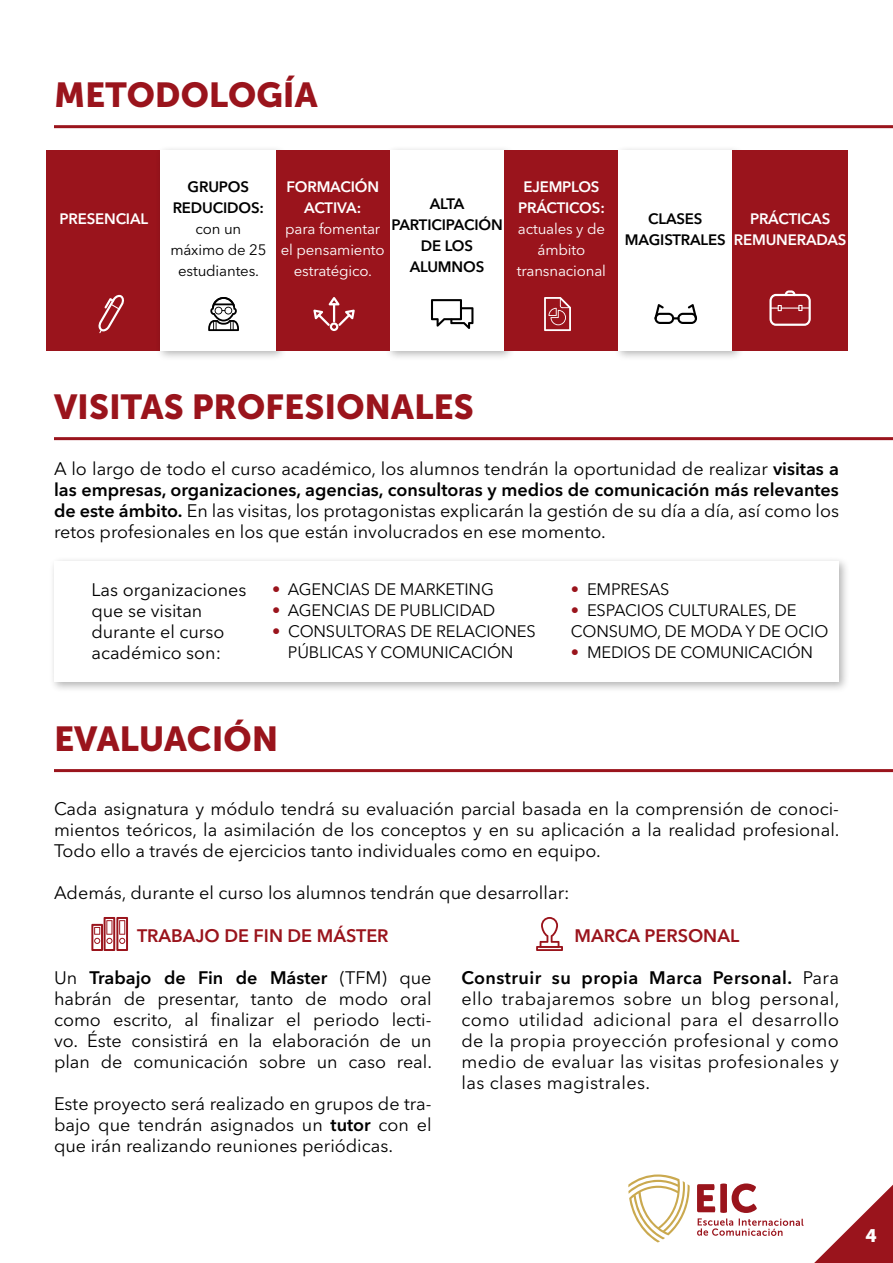
<style>
.page{position:relative;width:893px;height:1263px;background:#fff}
.page>*{position:absolute;margin:0;border:0;box-sizing:border-box;transform-origin:0 0}
.t1{font:34.5px "Museo Sans 900";color:#9a141c}
.t2{font:18px/21px "Avenir Next LT Pro";color:#000;text-align:justify}
.t3{font:600 18px "Avenir Next LT Pro";color:#9a141c}
.t4{font:18px "Museo Sans 900";color:#fff}
.t5{font:16.5px/21px "Avenir Next LT Pro";letter-spacing:-.01em;color:#000;text-align:center}
.t6{font:15px/21px "Avenir Next LT Pro";letter-spacing:-.01em;color:#fff;text-align:center}
.t7{font:600 15px/21px "Avenir Next LT Pro";letter-spacing:-.01em;color:#fff;text-align:center}
.t8{font:600 15px/21px "Avenir Next LT Pro";letter-spacing:-.01em;color:#000;text-align:center}
.t9{font:15px/21px "Avenir Next LT Pro";letter-spacing:-.01em;color:#000;text-align:center}
.s1{font-weight:600}
.s2{color:#9a141c}
</style>
<div class="page">
<div style="left:46px;top:150px;width:116px;height:200px;background:#9a141c"></div>
<div style="left:156px;top:145px;width:131px;height:216px;background:#000;opacity:.3"></div>
<div style="left:161px;top:150px;width:115px;height:200px;background:#fff"></div>
<div style="left:385px;top:145px;width:130px;height:216px;background:#000;opacity:.3"></div>
<div style="left:389px;top:150px;width:116px;height:200px;background:#fff"></div>
<div style="left:613px;top:145px;width:131px;height:216px;background:#000;opacity:.3"></div>
<div style="left:618px;top:150px;width:115px;height:200px;background:#fff"></div>
<div style="left:504px;top:150px;width:114px;height:200px;background:#9a141c"></div>
<div style="left:733px;top:150px;width:115px;height:200px;background:#9a141c"></div>
<div style="left:276px;top:150px;width:114px;height:200px;background:#9a141c"></div>
<div style="left:49px;top:556px;width:802px;height:137px;background:#000;opacity:.3"></div>
<div style="left:54px;top:561px;width:785px;height:121px;background:#fff"></div>
<svg style="left:814px;top:1185px;width:79px;height:78px"></svg>
<svg style="left:628px;top:1174px;width:62px;height:68px"></svg>
<svg style="left:697px;top:1183px;width:106px;height:53px"></svg>
<svg style="left:536px;top:917px;width:27px;height:34px"></svg>
<hr style="left:54px;top:437px;width:839px;height:3px;background:#9a141c">
<hr style="left:54px;top:769px;width:839px;height:3px;background:#9a141c">
<hr style="left:54px;top:125px;width:839px;height:3px;background:#9a141c">
<svg style="left:544px;top:297px;width:27px;height:34px"></svg>
<svg style="left:431px;top:299px;width:42px;height:30px"></svg>
<svg style="left:313px;top:297px;width:42px;height:34px"></svg>
<svg style="left:654px;top:304px;width:43px;height:20px"></svg>
<svg style="left:208px;top:297px;width:31px;height:34px"></svg>
<svg style="left:98px;top:295px;width:26px;height:38px"></svg>
<svg style="left:91px;top:917px;width:37px;height:34px"></svg>
<svg style="left:769px;top:290px;width:42px;height:36px"></svg>
<h1 class="t1" style="left:54px;top:75px;width:265px">METODOLOGÍA</h1>
<p class="t7" style="left:59px;top:208px;width:90px">PRESENCIAL</p>
<p class="t8" style="left:173px;top:176px;width:93px">GRUPOS<br>REDUCIDOS:</p>
<p class="t9" style="left:170px;top:218px;width:98px">con un máximo de 25 estudiantes.</p>
<p class="t7" style="left:286px;top:176px;width:94px">FORMACIÓN<br>ACTIVA:</p>
<p class="t6" style="left:281px;top:218px;width:105px">para fomentar el pensamiento estratégico.</p>
<p class="t7" style="left:734px;top:208px;width:114px">PRÁCTICAS<br>REMUNERADAS</p>
<p class="t7" style="left:518px;top:176px;width:88px">EJEMPLOS<br>PRÁCTICOS:</p>
<p class="t6" style="left:517px;top:218px;width:91px">actuales y de ámbito transnacional</p>
<p class="t8" style="left:391px;top:193px;width:113px">ALTA<br>PARTICIPACIÓN<br>DE LOS<br>ALUMNOS</p>
<p class="t8" style="left:625px;top:208px;width:102px">CLASES<br>MAGISTRALES</p>
<h1 class="t1" style="left:54px;top:387px;width:421px">VISITAS PROFESIONALES</h1>
<p class="t2" style="left:54px;top:458px;width:786px">A lo largo de todo el curso académico, los alumnos tendrán la oportunidad de realizar <span class="s1">visitas a las empresas, organizaciones, agencias, consultoras y medios de comunicación más relevantes de este ámbito.</span> En las visitas, los protagonistas explicarán la gestión de su día a día, así como los retos profesionales en los que están involucrados en ese momento.</p>
<p class="t2" style="left:91px;top:579px;width:157px;text-align:left">Las organizaciones que se visitan durante el curso académico son:</p>
<p class="t5" style="left:272px;top:578px;width:223px"><span class="s2">•</span> AGENCIAS DE MARKETING</p>
<p class="t5" style="left:272px;top:599px;width:225px"><span class="s2">•</span> AGENCIAS DE PUBLICIDAD</p>
<p class="t5" style="left:272px;top:620px;width:265px"><span class="s2">•</span> CONSULTORAS DE RELACIONES<br>PÚBLICAS Y COMUNICACIÓN</p>
<h1 class="t1" style="left:54px;top:719px;width:226px">EVALUACIÓN</h1>
<p class="t5" style="left:571px;top:578px;width:100px"><span class="s2">•</span> EMPRESAS</p>
<p class="t5" style="left:571px;top:599px;width:259px;text-align:left"><span class="s2">•</span> ESPACIOS CULTURALES, DE<br>CONSUMO, DE MODA Y DE OCIO</p>
<p class="t5" style="left:571px;top:641px;width:244px"><span class="s2">•</span> MEDIOS DE COMUNICACIÓN</p>
<p class="t2" style="left:54px;top:798px;width:787px">Cada asignatura y módulo tendrá su evaluación parcial basada en la comprensión de conoci&shy;mientos teóricos, la asimilación de los conceptos y en su aplicación a la realidad profesional.<br>Todo ello a través de ejercicios tanto individuales como en equipo.</p>
<p class="t2" style="left:54px;top:882px;width:517px">Además, durante el curso los alumnos tendrán que desarrollar:</p>
<p class="t3" style="left:137px;top:925px;width:253px">TRABAJO DE FIN DE MÁSTER</p>
<p class="t2" style="left:54px;top:967px;width:380px">Un <span class="s1">Trabajo de Fin de Máster</span> (TFM) que habrán de presentar, tanto de modo oral como escrito, al finalizar el periodo lecti&shy;vo. Éste consistirá en la elaboración de un plan de comunicación sobre un caso real.</p>
<p class="t2" style="left:54px;top:1093px;width:379px">Este proyecto será realizado en grupos de tra&shy;bajo que tendrán asignados un <span class="s1">tutor</span> con el que irán realizando reuniones periódicas.</p>
<p class="t3" style="left:575px;top:925px;width:166px">MARCA PERSONAL</p>
<p class="t2" style="left:461px;top:967px;width:380px"><span class="s1">Construir su propia Marca Personal.</span> Para ello trabajaremos sobre un blog personal, como utilidad adicional para el desarrollo de la propia proyección profesional y como medio de evaluar las visitas profesionales y las clases magistrales.</p>
<p class="t4" style="left:865px;top:1226px;width:13px">4</p>
</div>
